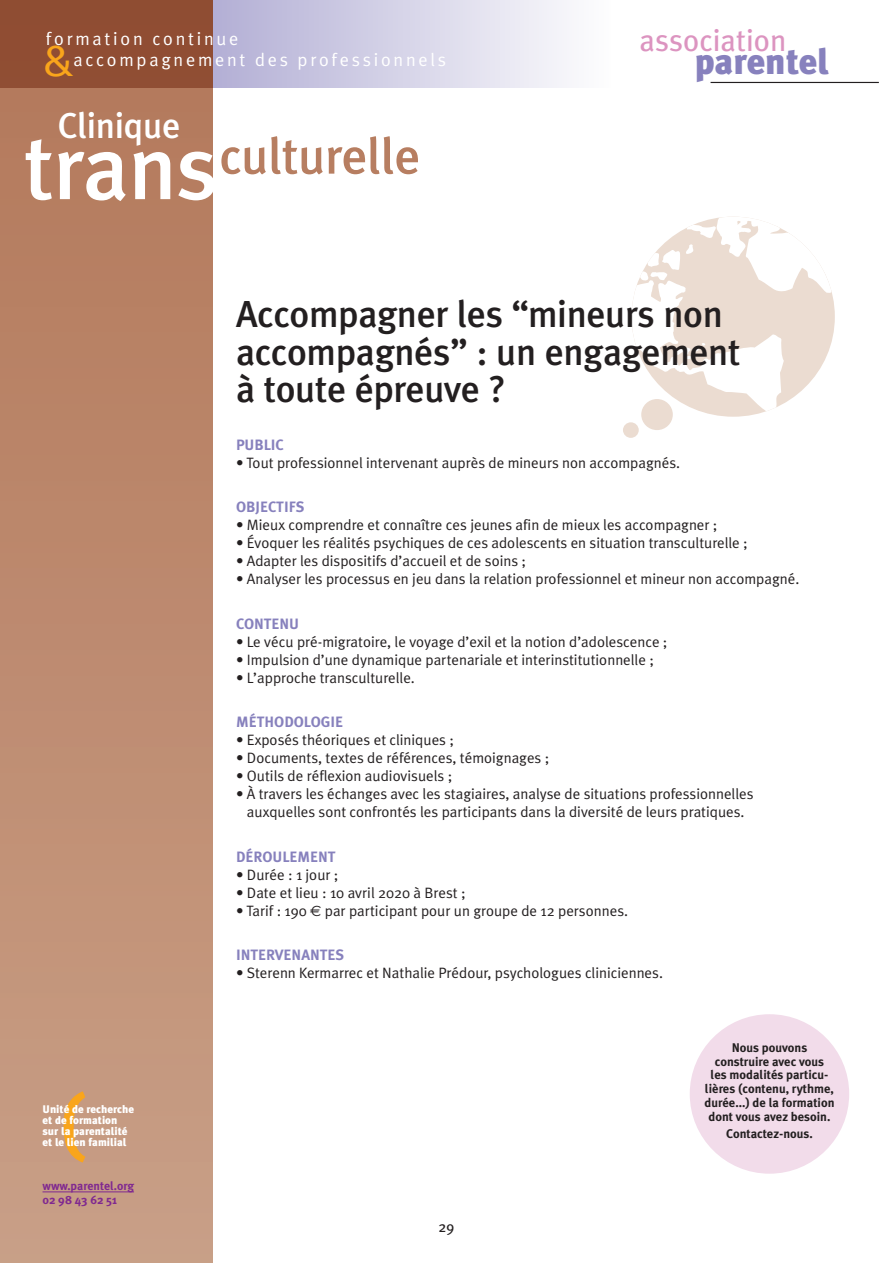
<style>
.page{position:relative;width:893px;height:1263px;background:#fff}
.page>*{position:absolute;margin:0;border:0;box-sizing:border-box;transform-origin:0 0}
.titreBase{font:500 50.85px "Meta Plus";letter-spacing:-.01em;color:#b77e61}
.Txt{font:46.5px "Meta Plus Normal";color:#f9a51b}
.Titre{font:500 37.5px/37.5px "Meta Plus";letter-spacing:-.01em;color:#231f20}
.t1{font:900 36px "Meta Plus";color:#8781bd}
.titreBase-2{font:500 35.85px "Meta Plus";letter-spacing:-.01em;color:#fff}
.t2{font:30.6px "Meta Plus";color:#dc94c0}
.Txt-2{font:18.3px/20.2px "Meta Plus Normal";letter-spacing:.15em;color:#fff}
.Txt-3{font:15px/18px "Meta Plus Normal";color:#231f20;text-align:center}
.Sous-titre{font:700 15px "Meta Plus";color:#8781bd}
.t3{font:15px "Meta Plus";color:#231f20}
.t4{font:700 12.6px/13.8px "Meta Plus";color:#231f20;text-align:center}
.t5{font:700 12px/13.5px "Meta Plus";color:#802990}
.Normal_e{font:900 10.95px/10.9px "Meta Plus";color:#fff}
.s1{font-size:90.9px;color:#fff}
.s2{font-family:"Euro Sans"}
</style>
<div class="page">
<svg style="left:213px;top:0;width:351px;height:88px"></svg>
<div style="left:0;top:0;width:213px;height:1263px;background:linear-gradient(to bottom,#b27759,#c89f87)"></div>
<div style="left:0;top:0;width:213px;height:88px;background:#904d33"></div>
<svg style="left:632px;top:217px;width:200px;height:197px"></svg>
<div style="left:641px;top:399px;width:32px;height:31px;background:#ebdcd1;border-radius:50%"></div>
<div style="left:623px;top:422px;width:16px;height:16px;background:#ebdcd1;border-radius:50%"></div>
<hr style="left:43px;top:1191px;width:91px;height:1px;background:#802990">
<hr style="left:711px;top:82px;width:168px;height:1px;background:#231f20">
<svg style="left:64px;top:1091px;width:21px;height:71px"></svg>
<div style="left:690px;top:1014px;width:159px;height:160px;background:#f2dcea;border-radius:50%"></div>
<p class="Txt-2" style="left:73px;top:29px;width:374px;text-indent:-27px">formation continue<br>accompagnement des professionnels</p>
<p class="Txt" style="left:43px;top:33px;width:33px">&amp;</p>
<p class="titreBase-2" style="left:58px;top:104px;width:124px">Clinique</p>
<p class="titreBase" style="left:24px;top:127px;width:398px"><span class="s1">trans</span>culturelle</p>
<p class="t2" style="left:640px;top:22px;width:148px">association</p>
<p class="t1" style="left:695px;top:40px;width:136px">parentel</p>
<p class="Normal_e" style="left:43px;top:1104px;width:93px">Unité de recherche et de formation sur la parentalité et le lien familial</p>
<p class="t5" style="left:43px;top:1179px;width:93px">www.parentel.org<br>02 98 43 62 51</p>
<p class="Titre" style="left:236px;top:295px;width:506px">Accompagner les “mineurs non accompagnés” : un engagement à toute épreuve ?</p>
<p class="Sous-titre" style="left:236px;top:436px;width:49px">PUBLIC</p>
<p class="Txt-3" style="left:236px;top:453px;width:446px">• Tout professionnel intervenant auprès de mineurs non accompagnés.</p>
<p class="Sous-titre" style="left:236px;top:498px;width:70px">OBJECTIFS</p>
<p class="Txt-3" style="left:236px;top:516px;width:483px">• Mieux comprendre et connaître ces jeunes afin de mieux les accompagner ;</p>
<p class="Txt-3" style="left:236px;top:534px;width:513px">• Évoquer les réalités psychiques de ces adolescents en situation transculturelle ;</p>
<p class="Txt-3" style="left:236px;top:552px;width:292px">• Adapter les dispositifs d’accueil et de soins ;</p>
<p class="Txt-3" style="left:236px;top:570px;width:565px">• Analyser les processus en jeu dans la relation professionnel et mineur non accompagné.</p>
<p class="Sous-titre" style="left:236px;top:615px;width:65px">CONTENU</p>
<p class="Txt-3" style="left:236px;top:632px;width:433px">• Le vécu pré-migratoire, le voyage d’exil et la notion d’adolescence ;</p>
<p class="Txt-3" style="left:236px;top:650px;width:419px">• Impulsion d’une dynamique partenariale et interinstitutionnelle ;</p>
<p class="Txt-3" style="left:236px;top:668px;width:180px">• L’approche transculturelle.</p>
<p class="Sous-titre" style="left:236px;top:713px;width:109px">MÉTHODOLOGIE</p>
<p class="Txt-3" style="left:236px;top:731px;width:219px">• Exposés théoriques et cliniques ;</p>
<p class="Txt-3" style="left:236px;top:749px;width:315px">• Documents, textes de références, témoignages ;</p>
<p class="Txt-3" style="left:236px;top:767px;width:218px">• Outils de réflexion audiovisuels ;</p>
<p class="Txt-3" style="left:236px;top:785px;width:519px">• À travers les échanges avec les stagiaires, analyse de situations professionnelles auxquelles sont confrontés les participants dans la diversité de leurs pratiques.</p>
<p class="Sous-titre" style="left:236px;top:848px;width:101px">DÉROULEMENT</p>
<p class="Txt-3" style="left:236px;top:865px;width:104px">• Durée : 1 jour ;</p>
<p class="Txt-3" style="left:236px;top:883px;width:231px">• Date et lieu : 10 avril 2020 à Brest ;</p>
<p class="Txt-3" style="left:236px;top:901px;width:394px">• Tarif : 190 <span class="s2">€</span> par participant pour un groupe de 12 personnes.</p>
<p class="Sous-titre" style="left:236px;top:946px;width:110px">INTERVENANTES</p>
<p class="Txt-3" style="left:236px;top:964px;width:428px">• Sterenn Kermarrec et Nathalie Prédour, psychologues cliniciennes.</p>
<p class="t3" style="left:439px;top:1218px;width:17px">29</p>
<p class="t4" style="left:704px;top:1040px;width:132px">Nous pouvons construire avec vous<br>les modalités particu&shy;lières (contenu, rythme, durée...) de la formation dont vous avez besoin.</p>
<p class="t4" style="left:726px;top:1127px;width:88px">Contactez-nous.</p>
</div>
